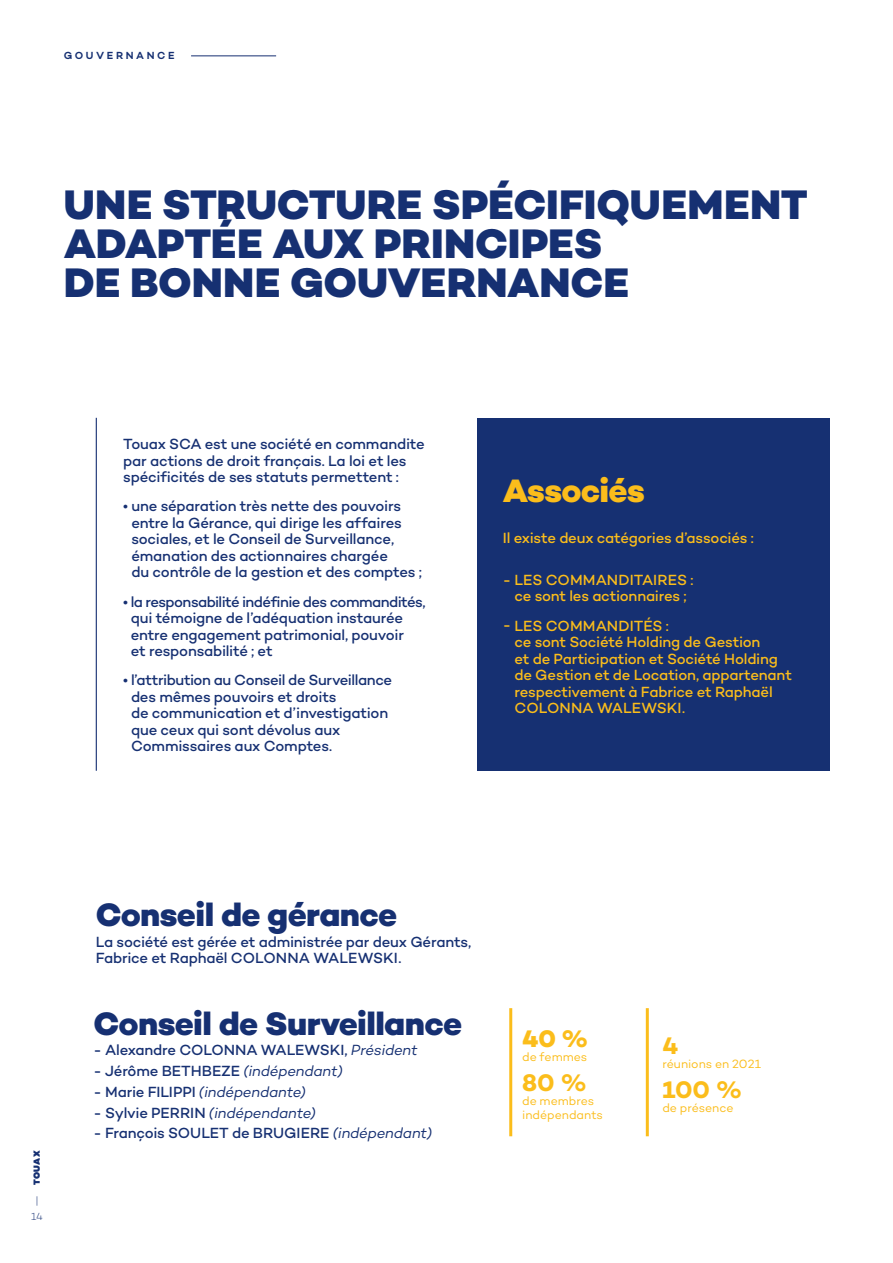
<style>
.page{position:relative;width:893px;height:1263px;background:#fff}
.page>*{position:absolute;margin:0;border:0;box-sizing:border-box;transform-origin:0 0}
.t1{font:800 42px/39px "Campton";letter-spacing:-.005em;color:#163072}
.t2{font:800 33px "Campton";letter-spacing:-.02em;color:#163072}
.t3{font:800 33px "Campton";letter-spacing:-.025em;color:#fbbd1b}
.t4{font:700 24.45px "Campton";color:#fbbd1b}
.t5{font:800 24.45px "Campton";color:#fbbd1b}
.t6{font:500 15px/16.5px "Campton";letter-spacing:-.015em;color:#163072}
.t7{font:500 15px/16.5px "Campton";letter-spacing:-.015em;color:#fbbd1b;text-align:center}
.t8{font:italic 15px "Campton";letter-spacing:-.015em;color:#163072}
.t9{font:12.15px/13.8px "Campton";color:#fbbd1b}
.t10{font:600 10.5px "Campton";letter-spacing:.245em;color:#163072}
.t11{font:300 10.5px/16.5px "Campton";color:#163072;text-align:center}
.t12{font:900 9px "Campton";letter-spacing:.035em;color:#163072}
.s1{font-weight:400;font-style:italic}
.s2{font-weight:500;font-style:normal}
</style>
<div class="page">
<div style="left:477px;top:418px;width:353px;height:353px;background:#163072"></div>
<hr style="left:191px;top:55px;width:85px;height:1px;background:#163072">
<hr style="left:96px;top:418px;width:1px;height:353px;background:#163072">
<hr style="left:509px;top:1008px;width:3px;height:128px;background:#fbbd1b">
<hr style="left:646px;top:1008px;width:3px;height:128px;background:#fbbd1b">
<p class="t10" style="left:64px;top:49px;width:112px">GOUVERNANCE</p>
<h1 class="t1" style="left:64px;top:185px;width:745px">UNE STRUCTURE SPÉCIFIQUEMENT<br>ADAPTÉE AUX PRINCIPES<br>DE BONNE GOUVERNANCE</h1>
<p class="t6" style="left:123px;top:435px;width:303px">Touax SCA est une société en commandite par actions de droit français. La loi et les spécificités de ses statuts permettent :</p>
<p class="t6" style="left:131px;top:498px;width:292px;text-indent:-8px">• une séparation très nette des pouvoirs entre la Gérance, qui dirige les affaires sociales, et le Conseil de Surveillance, émanation des actionnaires chargée<br>du contrôle de la gestion et des comptes ;</p>
<p class="t6" style="left:131px;top:593px;width:296px;text-indent:-7px">• la responsabilité indéfinie des commandités, qui témoigne de l’adéquation instaurée entre engagement patrimonial, pouvoir<br>et responsabilité ; et</p>
<p class="t6" style="left:131px;top:672px;width:263px;text-indent:-8px">• l’attribution au Conseil de Surveillance des mêmes pouvoirs et droits<br>de communication et d’investigation que ceux qui sont dévolus aux Commissaires aux Comptes.</p>
<h2 class="t3" style="left:503px;top:469px;width:143px">Associés</h2>
<p class="t7" style="left:503px;top:530px;width:252px">Il existe deux catégories d’associés :</p>
<p class="t7" style="left:503px;top:571px;width:192px">- LES COMMANDITAIRES : ce sont les actionnaires ;</p>
<p class="t7" style="left:514px;top:617px;width:279px;text-align:left;text-indent:-12px">- LES COMMANDITÉS :<br>ce sont Société Holding de Gestion<br>et de Participation et Société Holding de Gestion et de Location, appartenant respectivement à Fabrice et Raphaël<br>COLONNA WALEWSKI.</p>
<p class="t12" style="left:31px;top:1185px;width:36px;rotate:-90deg">TOUAX</p>
<p class="t11" style="left:31px;top:1192px;width:13px">|<br>14</p>
<h2 class="t2" style="left:96px;top:893px;width:303px">Conseil de gérance</h2>
<p class="t6" style="left:96px;top:933px;width:377px">La société est gérée et administrée par deux Gérants,<br>Fabrice et Raphaël COLONNA WALEWSKI.</p>
<h2 class="t2" style="left:94px;top:1002px;width:370px">Conseil de Surveillance</h2>
<p class="t6" style="left:94px;top:1041px;width:326px">- Alexandre COLONNA WALEWSKI, <span class="s1">Président</span></p>
<p class="t6" style="left:94px;top:1062px;width:251px">- Jérôme BETHBEZE <span class="s1">(indépendant)</span></p>
<p class="t8" style="left:94px;top:1082px;width:214px"><span class="s2">- Marie FILIPPI</span> (indépendante)</p>
<p class="t8" style="left:94px;top:1103px;width:224px"><span class="s2">- Sylvie PERRIN</span> (indépendante)</p>
<p class="t6" style="left:94px;top:1124px;width:340px">- François SOULET de BRUGIERE <span class="s1">(indépendant)</span></p>
<h3 class="t5" style="left:522px;top:1023px;width:68px">40 %</h3>
<p class="t9" style="left:522px;top:1050px;width:67px">de femmes</p>
<h3 class="t4" style="left:522px;top:1067px;width:66px">80 %</h3>
<p class="t9" style="left:522px;top:1093px;width:82px">de membres indépendants</p>
<h3 class="t4" style="left:662px;top:1030px;width:18px">4</h3>
<p class="t9" style="left:662px;top:1057px;width:100px">réunions en 2021</p>
<h3 class="t4" style="left:662px;top:1074px;width:81px">100 %</h3>
<p class="t9" style="left:662px;top:1100px;width:73px">de présence</p>
</div>
